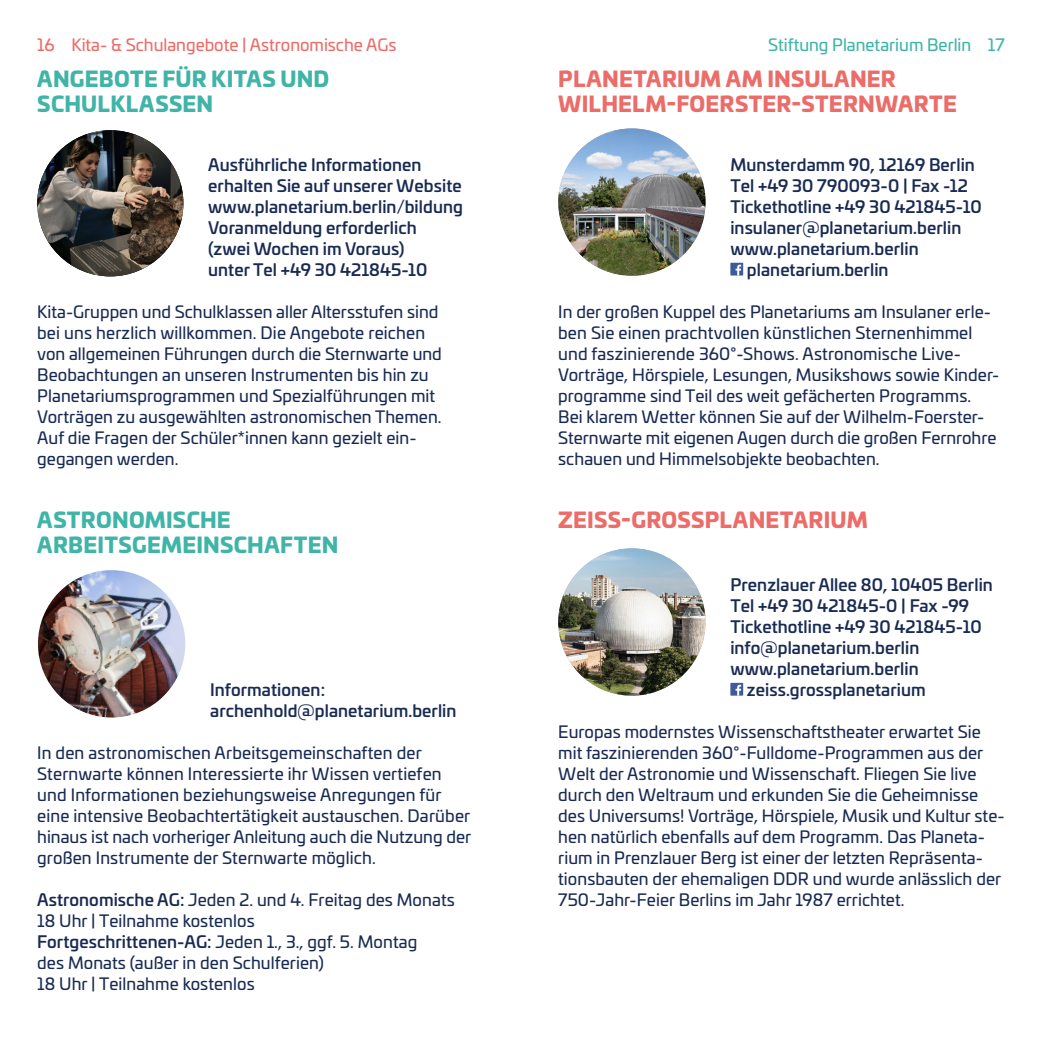
<style>
.page{position:relative;width:1042px;height:1042px;background:#fff}
.page>*{position:absolute;margin:0;border:0;box-sizing:border-box;transform-origin:0 0}
.t1{font:900 21px/25.4px "Univia Pro";letter-spacing:.01em;color:#eb6c68}
.t2{font:900 21px/25.4px "Univia Pro";letter-spacing:.015em;color:#40b4a7}
.t3{font:16.62px/21px "Univia Pro";letter-spacing:.005em;color:#1a2b53}
.t4{font:500 16.62px/21px "Univia Pro";letter-spacing:.005em;color:#1a2b53}
.t5{font:16.62px "Univia Pro";color:#eb6c68}
.t6{font:16.62px "Univia Pro";color:#40b4a7}
.s1{font-weight:500}
</style>
<div class="page">
<img style="left:37px;top:130px;width:146px;height:146px;border-radius:73px">
<img style="left:38px;top:570px;width:147px;height:147px;border-radius:74px">
<div style="left:730px;top:263px;width:13px;height:12px;background:#3d5a9a"></div>
<svg style="left:735px;top:265px;width:6px;height:10px"></svg>
<img style="left:558px;top:128px;width:147px;height:148px;border-radius:74px">
<img style="left:558px;top:548px;width:147px;height:147px;border-radius:73px">
<div style="left:730px;top:683px;width:13px;height:12px;background:#3d5a9a"></div>
<svg style="left:735px;top:685px;width:6px;height:10px"></svg>
<p class="t5" style="left:37px;top:32px;width:361px">16 Kita- &amp; Schulangebote | Astronomische AGs</p>
<p class="t6" style="left:768px;top:32px;width:238px">Stiftung Planetarium Berlin 17</p>
<p class="t2" style="left:37px;top:64px;width:293px">ANGEBOTE FÜR KITAS UND<br>SCHULKLASSEN</p>
<p class="t1" style="left:558px;top:64px;width:400px">PLANETARIUM AM INSULANER<br>WILHELM-FOERSTER-STERNWARTE</p>
<p class="t4" style="left:208px;top:153px;width:256px">Ausführliche Informationen erhalten Sie auf unserer Website www.planetarium.berlin/bildung<br>Voranmeldung erforderlich (zwei Wochen im Voraus)<br>unter Tel +49 30 421845-10</p>
<p class="t3" style="left:37px;top:300px;width:406px">Kita-Gruppen und Schulklassen aller Altersstufen sind bei uns herzlich willkommen. Die Angebote reichen von allgemeinen Führungen durch die Sternwarte und Beobachtungen an unseren Instrumenten bis hin zu Planetariumsprogrammen und Spezialführungen mit Vorträgen zu ausgewählten astronomischen Themen.<br>Auf die Fragen der Schüler*innen kann gezielt ein&shy;gegangen werden.</p>
<p class="t2" style="left:37px;top:505px;width:303px">ASTRONOMISCHE<br>ARBEITSGEMEINSCHAFTEN</p>
<p class="t4" style="left:210px;top:678px;width:248px">Informationen: archenhold@planetarium.berlin</p>
<p class="t3" style="left:37px;top:741px;width:435px">In den astronomischen Arbeitsgemeinschaften der Sternwarte können Interessierte ihr Wissen vertiefen und Informationen beziehungsweise Anregungen für eine intensive Beobachtertätigkeit austauschen. Darüber hinaus ist nach vorheriger Anleitung auch die Nutzung der großen Instrumente der Sternwarte möglich.</p>
<p class="t3" style="left:37px;top:888px;width:419px"><span class="s1">Astronomische AG:</span> Jeden 2. und 4. Freitag des Monats 18 Uhr | Teilnahme kostenlos<br><span class="s1">Fortgeschrittenen-AG:</span> Jeden 1., 3., ggf. 5. Montag<br>des Monats (außer in den Schulferien)<br>18 Uhr | Teilnahme kostenlos</p>
<p class="t4" style="left:730px;top:153px;width:246px">Munsterdamm 90, 12169 Berlin</p>
<p class="t4" style="left:730px;top:174px;width:239px">Tel +49 30 790093-0 | Fax -12</p>
<p class="t4" style="left:730px;top:195px;width:253px">Tickethotline +49 30 421845-10</p>
<p class="t4" style="left:730px;top:216px;width:232px">insulaner@planetarium.berlin</p>
<p class="t4" style="left:730px;top:237px;width:190px">www.planetarium.berlin</p>
<p class="t4" style="left:747px;top:258px;width:143px">planetarium.berlin</p>
<p class="t3" style="left:558px;top:300px;width:443px">In der großen Kuppel des Planetariums am Insulaner erle&shy;ben Sie einen prachtvollen künstlichen Sternenhimmel und faszinierende 360°-Shows. Astronomische Live-Vorträge, Hörspiele, Lesungen, Musikshows sowie Kinder&shy;programme sind Teil des weit gefächerten Programms.<br>Bei klarem Wetter können Sie auf der Wilhelm-Foerster-Sternwarte mit eigenen Augen durch die großen Fernrohre schauen und Himmelsobjekte beobachten.</p>
<p class="t1" style="left:558px;top:505px;width:311px">ZEISS-GROSSPLANETARIUM</p>
<p class="t4" style="left:730px;top:573px;width:264px">Prenzlauer Allee 80, 10405 Berlin</p>
<p class="t4" style="left:730px;top:594px;width:240px">Tel +49 30 421845-0 | Fax -99</p>
<p class="t4" style="left:730px;top:615px;width:253px">Tickethotline +49 30 421845-10</p>
<p class="t4" style="left:730px;top:636px;width:191px">info@planetarium.berlin</p>
<p class="t4" style="left:730px;top:657px;width:190px">www.planetarium.berlin</p>
<p class="t4" style="left:747px;top:678px;width:180px">zeiss.grossplanetarium</p>
<p class="t3" style="left:558px;top:720px;width:448px">Europas modernstes Wissenschaftstheater erwartet Sie mit faszinierenden 360°-Fulldome-Programmen aus der Welt der Astronomie und Wissenschaft. Fliegen Sie live durch den Weltraum und erkunden Sie die Geheimnisse des Universums! Vorträge, Hörspiele, Musik und Kultur ste&shy;hen natürlich ebenfalls auf dem Programm. Das Planeta&shy;rium in Prenzlauer Berg ist einer der letzten Repräsenta&shy;tionsbauten der ehemaligen DDR und wurde anlässlich der 750-Jahr-Feier Berlins im Jahr 1987 errichtet.</p>
</div>
